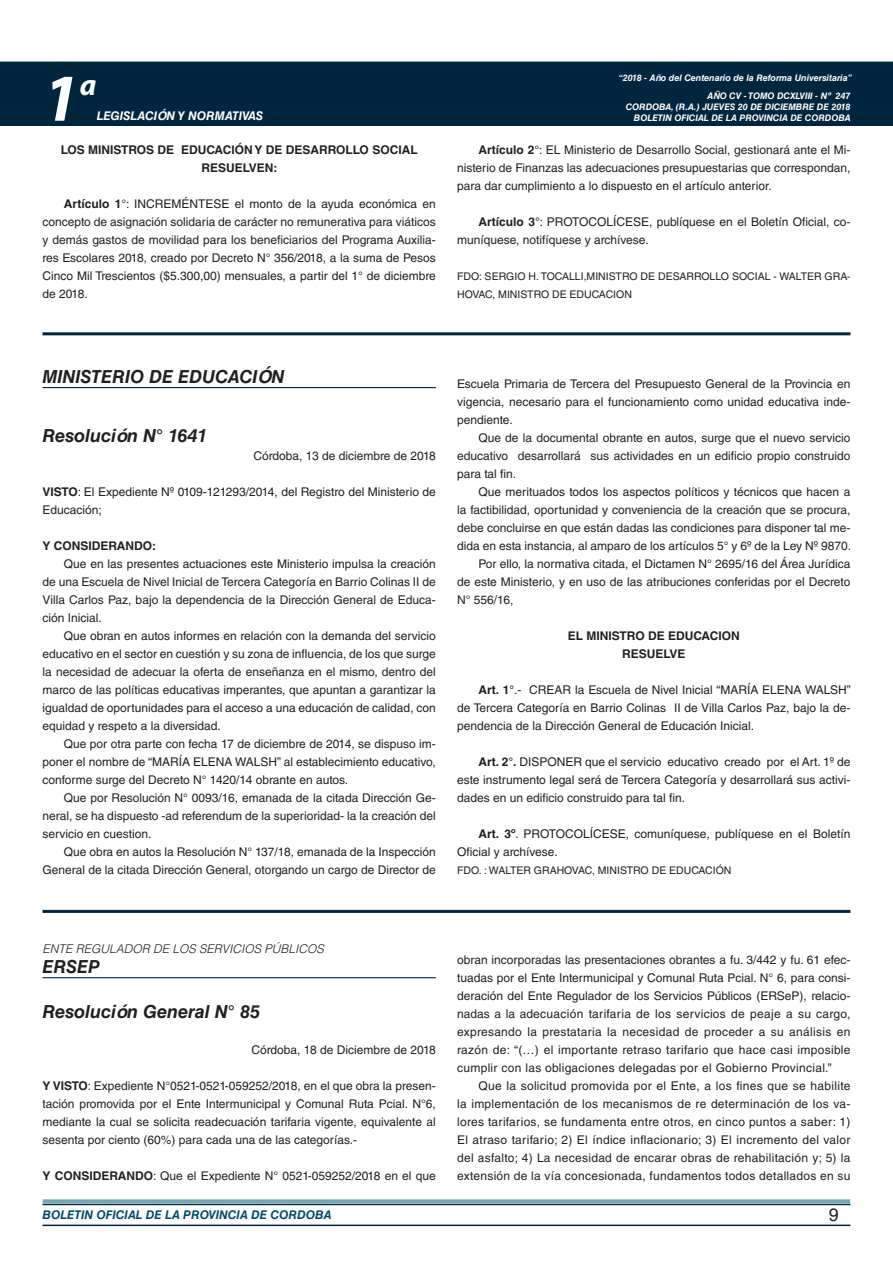
<style>
.page{position:relative;width:893px;height:1263px;background:#fff}
.page>*{position:absolute;margin:0;border:0;box-sizing:border-box;transform-origin:0 0}
.t1{font:italic 700 67.5px "Myriad Pro";color:#fff}
.t2{font:italic 700 30px "Myriad Pro";color:#fff}
.DOC__N{font:italic 700 18px "Helvetica LT Std";color:#231f20}
.NOMBRE_DE_MINISTERIO{font:italic 700 18px "Helvetica LT Std";color:#231f20}
.t3{font:18px "Helvetica LT Std";color:#231f20}
.TEXTO_BASE{font:12px/18px "Helvetica LT Std";color:#231f20;text-align:justify}
.TEXTO_BASE-2{font:700 12px "Helvetica LT Std";color:#231f20}
.t4{font:italic 700 12px "Helvetica LT Std";color:#004b6c}
.NOMBRE_DE_MINISTERIO-2{font:italic 300 12px "Helvetica LT Std";color:#231f20}
.t5{font:italic 700 12px "Helvetica LT Std";color:#fff}
.FIRMA{font:10.5px/18px "Helvetica LT Std";color:#231f20}
.t6{font:italic 700 9px/10.8px "Helvetica LT Std";color:#fff;text-align:right}
.s1{font-weight:700}
</style>
<div class="page">
<div style="left:0;top:61px;width:893px;height:6px;background:#73a5b8"></div>
<div style="left:0;top:62px;width:893px;height:64px;background:#00263f"></div>
<hr style="left:43px;top:1224px;width:807px;height:2px;background:#00263f">
<div style="left:42px;top:1198px;width:809px;height:8px;background:#fff;opacity:.75"></div>
<hr style="left:43px;top:332px;width:807px;height:3px;background:#00263f">
<hr style="left:43px;top:387px;width:393px;height:1px;background:#00263f">
<hr style="left:43px;top:977px;width:393px;height:1px;background:#00263f">
<hr style="left:43px;top:910px;width:807px;height:3px;background:#00263f">
<h1 class="t1" style="left:43px;top:54px;width:38px">1</h1>
<h2 class="t2" style="left:80px;top:66px;width:18px">a</h2>
<p class="t5" style="left:97px;top:109px;width:168px">LEGISLACIÓN Y NORMATIVAS</p>
<p class="TEXTO_BASE-2" style="left:61px;top:142px;width:358px">LOS MINISTROS DE EDUCACIÓN Y DE DESARROLLO SOCIAL</p>
<p class="TEXTO_BASE-2" style="left:201px;top:160px;width:78px">RESUELVEN:</p>
<p class="TEXTO_BASE" style="left:43px;top:195px;width:395px;text-indent:21px"><span class="s1">Artículo 1</span>°: INCREMÉNTESE el monto de la ayuda económica en concepto de asignación solidaria de carácter no remunerativa para viáticos y demás gastos de movilidad para los beneficiarios del Programa Auxilia&shy;res Escolares 2018, creado por Decreto N° 356/2018, a la suma de Pesos Cinco Mil Trescientos ($5.300,00) mensuales, a partir del 1° de diciembre de 2018.</p>
<p class="t6" style="left:619px;top:72px;width:235px">“2018 - Año del Centenario de la Reforma Universitaria”</p>
<p class="t6" style="left:626px;top:91px;width:226px">AÑO CV - TOMO DCXLVIII - Nº 247<br>CORDOBA, (R.A.) JUEVES 20 DE DICIEMBRE DE 2018<br>BOLETIN OFICIAL DE LA PROVINCIA DE CORDOBA</p>
<p class="TEXTO_BASE" style="left:457px;top:141px;width:395px;text-indent:21px"><span class="s1">Artículo 2</span>°: EL Ministerio de Desarrollo Social, gestionará ante el Mi&shy;nisterio de Finanzas las adecuaciones presupuestarias que correspondan, para dar cumplimiento a lo dispuesto en el artículo anterior.</p>
<p class="TEXTO_BASE" style="left:457px;top:213px;width:395px;text-indent:21px"><span class="s1">Artículo 3°</span>: PROTOCOLÍCESE, publíquese en el Boletín Oficial, co&shy;muníquese, notifíquese y archívese.</p>
<p class="FIRMA" style="left:457px;top:267px;width:395px">FDO: SERGIO H. TOCALLI,MINISTRO DE DESARROLLO SOCIAL - WALTER GRA-<br>HOVAC, MINISTRO DE EDUCACION</p>
<p class="NOMBRE_DE_MINISTERIO" style="left:43px;top:365px;width:243px">MINISTERIO DE EDUCACIÓN</p>
<p class="DOC__N" style="left:43px;top:424px;width:166px">Resolución N° 1641</p>
<p class="TEXTO_BASE" style="left:254px;top:447px;width:184px">Córdoba, 13 de diciembre de 2018</p>
<p class="TEXTO_BASE" style="left:43px;top:483px;width:395px"><span class="s1">VISTO</span>: El Expediente Nº 0109-121293/2014, del Registro del Ministerio de<br>Educación;</p>
<p class="TEXTO_BASE-2" style="left:43px;top:538px;width:115px">Y CONSIDERANDO:</p>
<p class="TEXTO_BASE" style="left:43px;top:555px;width:395px;text-indent:21px">Que en las presentes actuaciones este Ministerio impulsa la creación de una Escuela de Nivel Inicial de Tercera Categoría en Barrio Colinas II de Villa Carlos Paz, bajo la dependencia de la Dirección General de Educa&shy;ción Inicial.</p>
<p class="TEXTO_BASE" style="left:43px;top:627px;width:395px;text-indent:21px">Que obran en autos informes en relación con la demanda del servicio educativo en el sector en cuestión y su zona de influencia, de los que surge la necesidad de adecuar la oferta de enseñanza en el mismo, dentro del marco de las políticas educativas imperantes, que apuntan a garantizar la igualdad de oportunidades para el acceso a una educación de calidad, con equidad y respeto a la diversidad.</p>
<p class="TEXTO_BASE" style="left:43px;top:735px;width:395px;text-indent:21px">Que por otra parte con fecha 17 de diciembre de 2014, se dispuso im&shy;poner el nombre de “MARÍA ELENA WALSH” al establecimiento educativo, conforme surge del Decreto N° 1420/14 obrante en autos.</p>
<p class="TEXTO_BASE" style="left:43px;top:789px;width:395px;text-indent:21px">Que por Resolución N° 0093/16, emanada de la citada Dirección Ge&shy;neral, se ha dispuesto -ad referendum de la superioridad- la la creación del servicio en cuestion.</p>
<p class="TEXTO_BASE" style="left:43px;top:843px;width:395px;text-align:right">Que obra en autos la Resolución N° 137/18, emanada de la Inspección<br>General de la citada Dirección General, otorgando un cargo de Director de</p>
<p class="TEXTO_BASE" style="left:457px;top:375px;width:395px">Escuela Primaria de Tercera del Presupuesto General de la Provincia en vigencia, necesario para el funcionamiento como unidad educativa inde&shy;pendiente.</p>
<p class="TEXTO_BASE" style="left:457px;top:429px;width:395px;text-indent:21px">Que de la documental obrante en autos, surge que el nuevo servicio educativo desarrollará sus actividades en un edificio propio construido para tal fin.</p>
<p class="TEXTO_BASE" style="left:457px;top:483px;width:396px;text-indent:21px">Que merituados todos los aspectos políticos y técnicos que hacen a la factibilidad, oportunidad y conveniencia de la creación que se procura, debe concluirse en que están dadas las condiciones para disponer tal me&shy;dida en esta instancia, al amparo de los artículos 5° y 6º de la Ley Nº 9870.</p>
<p class="TEXTO_BASE" style="left:457px;top:555px;width:395px;text-indent:21px">Por ello, la normativa citada, el Dictamen N° 2695/16 del Área Jurídica de este Ministerio, y en uso de las atribuciones conferidas por el Decreto N° 556/16,</p>
<p class="TEXTO_BASE-2" style="left:568px;top:628px;width:173px">EL MINISTRO DE EDUCACION</p>
<p class="TEXTO_BASE-2" style="left:622px;top:646px;width:65px">RESUELVE</p>
<p class="TEXTO_BASE" style="left:457px;top:681px;width:395px;text-indent:21px"><span class="s1">Art. 1°</span>.- CREAR la Escuela de Nivel Inicial “MARÍA ELENA WALSH” de Tercera Categoría en Barrio Colinas II de Villa Carlos Paz, bajo la de&shy;pendencia de la Dirección General de Educación Inicial.</p>
<p class="TEXTO_BASE" style="left:457px;top:753px;width:395px;text-indent:21px"><span class="s1">Art. 2°.</span> DISPONER que el servicio educativo creado por el Art. 1º de este instrumento legal será de Tercera Categoría y desarrollará sus activi&shy;dades en un edificio construido para tal fin.</p>
<p class="TEXTO_BASE" style="left:457px;top:825px;width:395px;text-indent:21px"><span class="s1">Art. 3º</span>. PROTOCOLÍCESE, comuníquese, publíquese en el Boletín<br>Oficial y archívese.</p>
<p class="FIRMA" style="left:457px;top:861px;width:276px">FDO. : WALTER GRAHOVAC, MINISTRO DE EDUCACIÓN</p>
<p class="NOMBRE_DE_MINISTERIO-2" style="left:43px;top:942px;width:283px">ENTE REGULADOR DE LOS SERVICIOS PÚBLICOS</p>
<p class="NOMBRE_DE_MINISTERIO" style="left:43px;top:955px;width:59px">ERSEP</p>
<p class="DOC__N" style="left:43px;top:1000px;width:219px">Resolución General N° 85</p>
<p class="TEXTO_BASE" style="left:252px;top:1041px;width:186px">Córdoba, 18 de Diciembre de 2018</p>
<p class="TEXTO_BASE" style="left:43px;top:1077px;width:395px"><span class="s1">Y VISTO</span>: Expediente N°0521-0521-059252/2018, en el que obra la presen&shy;tación promovida por el Ente Intermunicipal y Comunal Ruta Pcial. N°6, mediante la cual se solicita readecuación tarifaria vigente, equivalente al sesenta por ciento (60%) para cada una de las categorías.-</p>
<p class="TEXTO_BASE" style="left:43px;top:1167px;width:395px"><span class="s1">Y CONSIDERANDO</span>: Que el Expediente N° 0521-059252/2018 en el que</p>
<p class="TEXTO_BASE" style="left:457px;top:951px;width:395px">obran incorporadas las presentaciones obrantes a fu. 3/442 y fu. 61 efec&shy;tuadas por el Ente Intermunicipal y Comunal Ruta Pcial. N° 6, para consi&shy;deración del Ente Regulador de los Servicios Públicos (ERSeP), relacio&shy;nadas a la adecuación tarifaria de los servicios de peaje a su cargo, expresando la prestataria la necesidad de proceder a su análisis en razón de: “(…) el importante retraso tarifario que hace casi imposible cumplir con las obligaciones delegadas por el Gobierno Provincial.”</p>
<p class="TEXTO_BASE" style="left:457px;top:1077px;width:395px;text-indent:21px">Que la solicitud promovida por el Ente, a los fines que se habilite la implementación de los mecanismos de re determinación de los va&shy;lores tarifarios, se fundamenta entre otros, en cinco puntos a saber: 1)<br>El atraso tarifario; 2) El índice inflacionario; 3) El incremento del valor del asfalto; 4) La necesidad de encarar obras de rehabilitación y; 5) la extensión de la vía concesionada, fundamentos todos detallados en su</p>
<p class="t4" style="left:43px;top:1208px;width:290px">BOLETIN OFICIAL DE LA PROVINCIA DE CORDOBA</p>
<h3 class="t3" style="left:829px;top:1204px;width:12px">9</h3>
</div>
